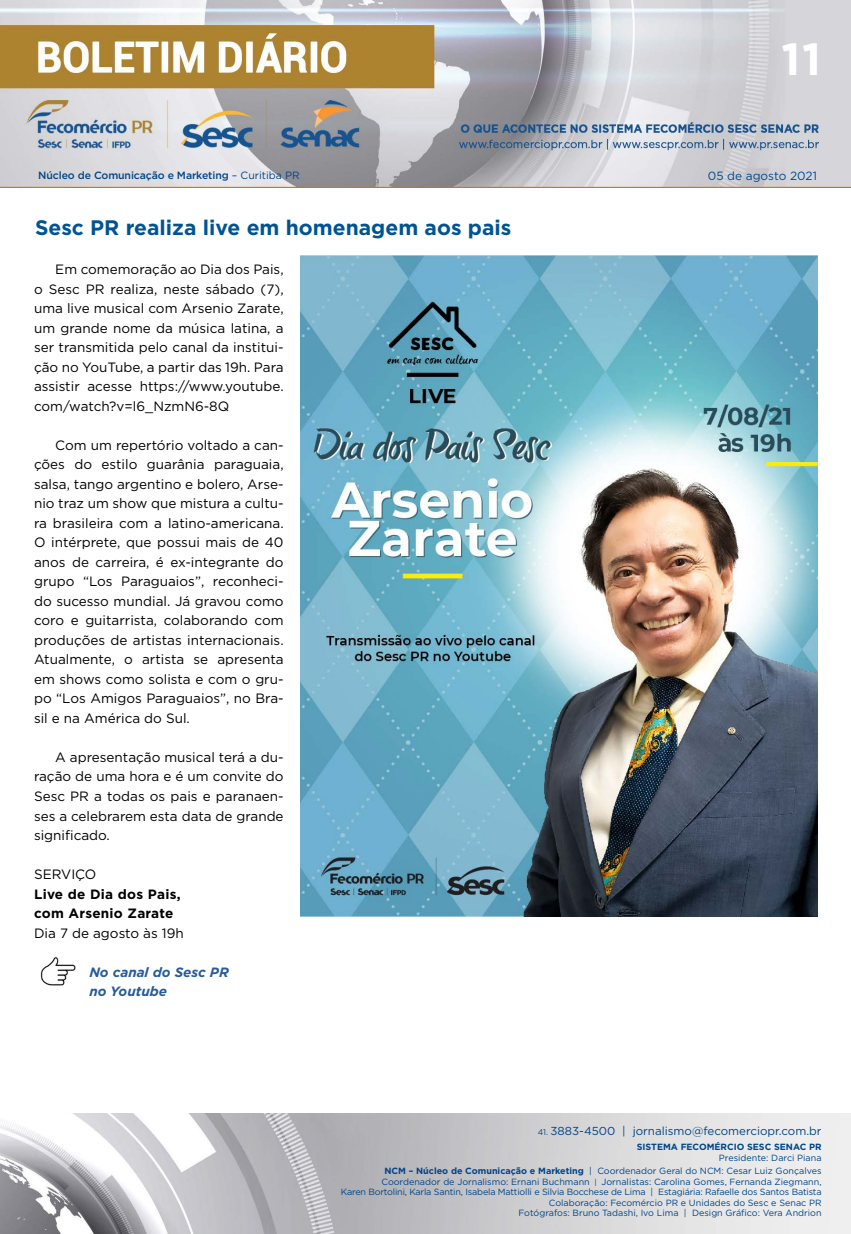
<style>
.page{position:relative;width:851px;height:1234px;background:#fff}
.page>*{position:absolute;margin:0;border:0;box-sizing:border-box;transform-origin:0 0}
.t1{font:700 45px "Gotham";color:#fff}
.t2{font:700 21px "Gotham";color:#005493}
.t3{font:13.5px/19.5px "Gotham";color:#000;text-align:justify}
.t4{font:700 13.5px/19.5px "Gotham";letter-spacing:.02em;color:#000}
.t5{font:italic 700 13.5px/19.5px "Gotham";color:#275b9b}
.t6{font:11.85px "Gotham";color:#004a93}
.t7{font:11.55px "Gotham";color:#004587}
.t8{font:500 10.5px "Gotham";letter-spacing:-.01em;color:#004587}
.t9{font:9px/10.5px "Gotham";color:#004587;text-align:right}
.t10{font:700 9px "Gotham";color:#004587}
.s1{font-weight:400}
.s2{font-size:8.25px}
.s3{font-weight:700}
.s4{font-size:7.65px}
</style>
<div class="page">
<img style="left:0;top:0;width:850px;height:188px">
<img style="left:0;top:1113px;width:850px;height:120px">
<img style="left:40px;top:957px;width:36px;height:28px">
<img style="left:300px;top:255px;width:517px;height:661px">
<h1 class="t1" style="left:781px;top:29px;width:41px">11</h1>
<p class="t8" style="left:38px;top:168px;width:263px">Núcleo de Comunicação e Marketing <span class="s1">– Curitiba PR</span></p>
<p class="t6" style="left:707px;top:168px;width:110px">05 de agosto 2021</p>
<h2 class="t2" style="left:35px;top:214px;width:477px">Sesc PR realiza live em homenagem aos pais</h2>
<p class="t3" style="left:34px;top:259px;width:251px;text-indent:21px">Em comemoração ao Dia dos Pais, o Sesc PR realiza, neste sábado (7), uma live musical com Arsenio Zarate, um grande nome da música latina, a ser transmitida pelo canal da institui&shy;ção no YouTube, a partir das 19h. Para assistir acesse https://www.youtube. com/watch?v=l6_NzmN6-8Q</p>
<p class="t3" style="left:34px;top:435px;width:251px;text-indent:21px">Com um repertório voltado a can&shy;ções do estilo guarânia paraguaia, salsa, tango argentino e bolero, Arse&shy;nio traz um show que mistura a cultu&shy;ra brasileira com a latino-americana.<br>O intérprete, que possui mais de 40 anos de carreira, é ex-integrante do grupo “Los Paraguaios”, reconheci&shy;do sucesso mundial. Já gravou como coro e guitarrista, colaborando com produções de artistas internacionais.<br>Atualmente, o artista se apresenta em shows como solista e com o gru&shy;po “Los Amigos Paraguaios”, no Bra&shy;sil e na América do Sul.</p>
<p class="t3" style="left:34px;top:747px;width:251px;text-indent:21px">A apresentação musical terá a du&shy;ração de uma hora e é um convite do Sesc PR a todas os pais e paranaen&shy;ses a celebrarem esta data de grande significado.</p>
<p class="t3" style="left:34px;top:864px;width:64px">SERVIÇO</p>
<p class="t4" style="left:34px;top:883px;width:148px">Live de Dia dos Pais, com Arsenio Zarate</p>
<p class="t3" style="left:34px;top:922px;width:151px">Dia 7 de agosto às 19h</p>
<p class="t5" style="left:89px;top:961px;width:141px">No canal do Sesc PR no Youtube</p>
<p class="t7" style="left:537px;top:1123px;width:285px"><span class="s2">41.</span> 3883-4500 | jornalismo@fecomerciopr.com.br</p>
<p class="t10" style="left:636px;top:1140px;width:186px">SISTEMA FECOMÉRCIO SESC SENAC PR</p>
<p class="t9" style="left:384px;top:1150px;width:438px;line-height:13.5px">Presidente: Darci Piana<br><span class="s3">NCM – Núcleo de Comunicação e Marketing</span> | Coordenador Geral do NCM: Cesar Luiz Gonçalves</p>
<p class="t9" style="left:341px;top:1175px;width:482px">Coordenador de Jornalismo: Ernani Buchmann <span class="s4">|</span> Jornalistas: Carolina Gomes, Fernanda Ziegmann,<br>Karen Bortolini, Karla Santin, Isabela Mattiolli e Silvia Bocchese de Lima | Estagiária: Rafaelle dos Santos Batista Colaboração: Fecomércio PR e Unidades do Sesc e Senac PR<br>Fotógrafos: Bruno Tadashi, Ivo Lima | Design Gráfico: Vera Andrion</p>
</div>
